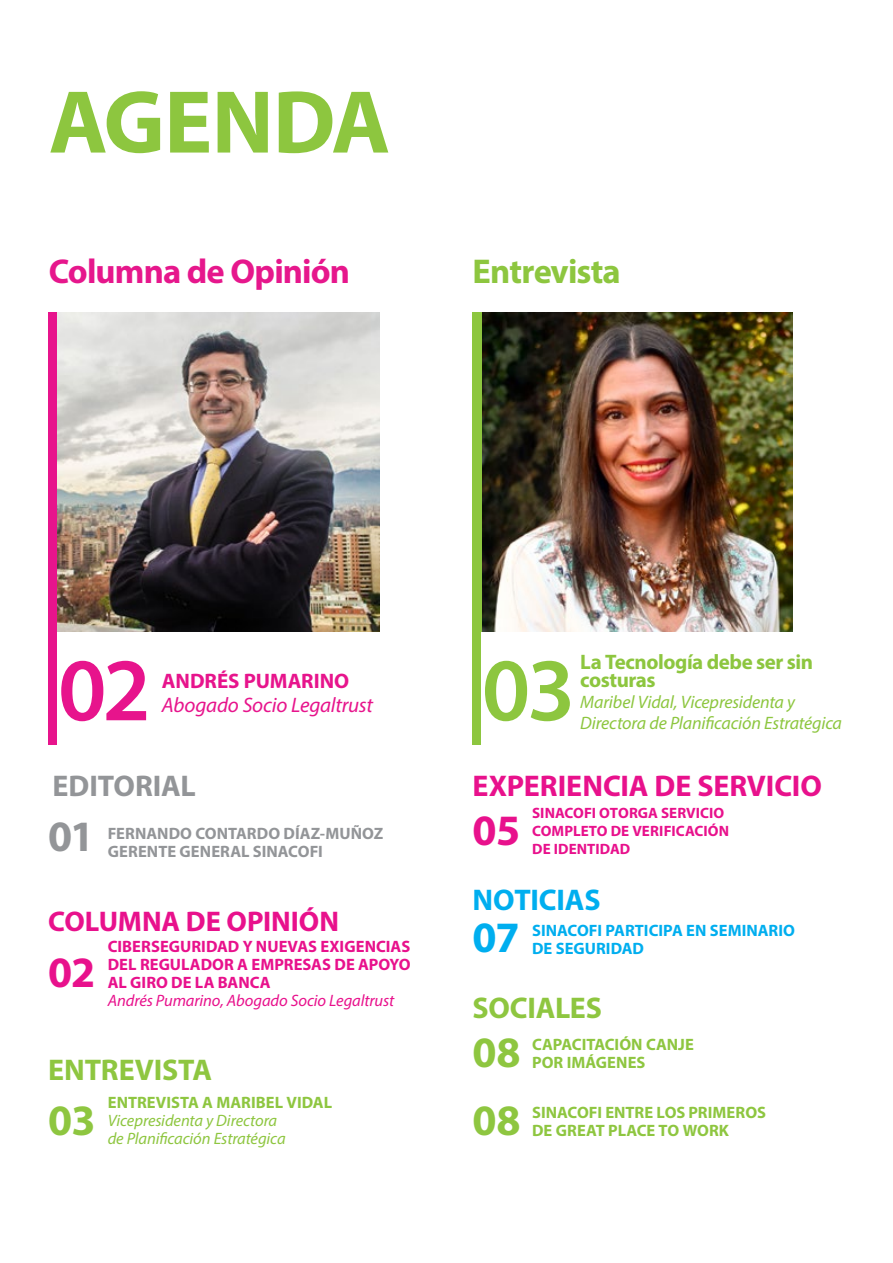
<style>
.page{position:relative;width:893px;height:1263px;background:#fff}
.page>*{position:absolute;margin:0;border:0;box-sizing:border-box;transform-origin:0 0}
.t1{font:700 90px "Myriad Pro";letter-spacing:-.01em;color:#8dc63f}
.t2{font:600 90px "Myriad Pro";color:#e7148c}
.t3{font:600 90px "Myriad Pro";color:#8dc63f}
.t4{font:700 43.5px/68.1px "Myriad Pro";color:#8ec640}
.t5{font:700 43.5px "Myriad Pro";color:#e8118c}
.t6{font:700 43.5px "Myriad Pro";color:#939598}
.t7{font:700 43.5px "Myriad Pro";color:#00aeef}
.t8{font:700 34.5px "Myriad Pro";letter-spacing:-.025em;color:#e6178c}
.t9{font:700 34.5px "Myriad Pro";letter-spacing:-.025em;color:#8dc63f}
.t10{font:700 30px "Myriad Pro";letter-spacing:-.005em;color:#e8118c}
.t11{font:700 30px "Myriad Pro";letter-spacing:-.01em;color:#8ec640}
.t12{font:700 30px "Myriad Pro";letter-spacing:-.005em;color:#939598}
.t13{font:700 30px "Myriad Pro";letter-spacing:-.01em;color:#00aeef}
.t14{font:700 28.5px "Myriad Pro";color:#e8118c}
.t15{font:700 21px/18px "Myriad Pro";letter-spacing:-.02em;color:#8dc63f}
.t16{font:italic 21px "Myriad Pro";letter-spacing:-.01em;color:#e7148c}
.t17{font:700 21px "Myriad Pro";color:#e7148c}
.t18{font:italic 18px/21px "Myriad Pro";letter-spacing:-.01em;color:#8dc63f}
.t19{font:700 16.5px/18px "Myriad Pro";color:#8ec640}
.t20{font:700 16.5px/18px "Myriad Pro";letter-spacing:.005em;color:#e8118c;text-align:justify}
.t21{font:italic 16.5px/18px "Myriad Pro";letter-spacing:-.005em;color:#8ec640}
.t22{font:700 16.5px/18px "Myriad Pro";letter-spacing:.005em;color:#939598}
.t23{font:700 16.5px/18px "Myriad Pro";color:#00aeef}
.t24{font:italic 16.5px "Myriad Pro";letter-spacing:-.005em;color:#e8118c}
.t25{font:700 15px/18px "Myriad Pro";letter-spacing:.005em;color:#e8118c}
</style>
<div class="page">
<img style="left:57px;top:312px;width:323px;height:319px">
<img style="left:483px;top:312px;width:309px;height:319px">
<div style="left:48px;top:312px;width:9px;height:433px;background:#e7148c"></div>
<div style="left:473px;top:312px;width:8px;height:433px;background:#8dc63f"></div>
<h1 class="t1" style="left:49px;top:64px;width:343px">AGENDA</h1>
<h3 class="t8" style="left:49px;top:249px;width:303px">Columna de Opinión</h3>
<h3 class="t9" style="left:473px;top:249px;width:150px">Entrevista</h3>
<h1 class="t2" style="left:58px;top:633px;width:94px">02</h1>
<p class="t17" style="left:162px;top:668px;width:189px">ANDRÉS PUMARINO</p>
<p class="t16" style="left:162px;top:692px;width:213px">Abogado Socio Legaltrust</p>
<h3 class="t12" style="left:52px;top:766px;width:145px">EDITORIAL</h3>
<h2 class="t6" style="left:48px;top:808px;width:48px">01</h2>
<p class="t22" style="left:108px;top:824px;width:277px">FERNANDO CONTARDO DÍAZ-MUÑOZ<br>GERENTE GENERAL SINACOFI</p>
<h3 class="t14" style="left:48px;top:903px;width:292px">COLUMNA DE OPINIÓN</h3>
<h2 class="t5" style="left:48px;top:944px;width:49px">02</h2>
<p class="t20" style="left:108px;top:936px;width:304px">CIBERSEGURIDAD Y NUEVAS EXIGENCIAS DEL REGULADOR A EMPRESAS DE APOYO AL GIRO DE LA BANCA</p>
<p class="t24" style="left:108px;top:990px;width:288px">Andrés Pumarino, Abogado Socio Legaltrust</p>
<h3 class="t11" style="left:48px;top:1050px;width:166px">ENTREVISTA</h3>
<h2 class="t4" style="left:48px;top:1085px;width:49px">03</h2>
<p class="t19" style="left:108px;top:1093px;width:226px">ENTREVISTA A MARIBEL VIDAL</p>
<p class="t21" style="left:108px;top:1111px;width:179px">Vicepresidenta y Directora de Planificación Estratégica</p>
<h1 class="t3" style="left:482px;top:633px;width:95px">03</h1>
<p class="t15" style="left:580px;top:652px;width:234px">La Tecnología debe ser sin costuras</p>
<p class="t18" style="left:580px;top:691px;width:263px">Maribel Vidal, Vicepresidenta y<br>Directora de Planificación Estratégica</p>
<h3 class="t10" style="left:473px;top:766px;width:351px">EXPERIENCIA DE SERVICIO</h3>
<h2 class="t5" style="left:473px;top:802px;width:49px">05</h2>
<p class="t25" style="left:532px;top:803px;width:198px">SINACOFI OTORGA SERVICIO<br>COMPLETO DE VERIFICACIÓN<br>DE IDENTIDAD</p>
<h3 class="t13" style="left:473px;top:880px;width:130px">NOTICIAS</h3>
<h2 class="t7" style="left:473px;top:908px;width:49px">07</h2>
<p class="t23" style="left:532px;top:921px;width:264px">SINACOFI PARTICIPA EN SEMINARIO<br>DE SEGURIDAD</p>
<h3 class="t11" style="left:473px;top:988px;width:131px">SOCIALES</h3>
<h2 class="t4" style="left:473px;top:1017px;width:50px">08<br>08</h2>
<p class="t19" style="left:532px;top:1035px;width:163px">CAPACITACIÓN CANJE<br>POR IMÁGENES</p>
<p class="t19" style="left:532px;top:1103px;width:235px">SINACOFI ENTRE LOS PRIMEROS<br>DE GREAT PLACE TO WORK</p>
</div>
